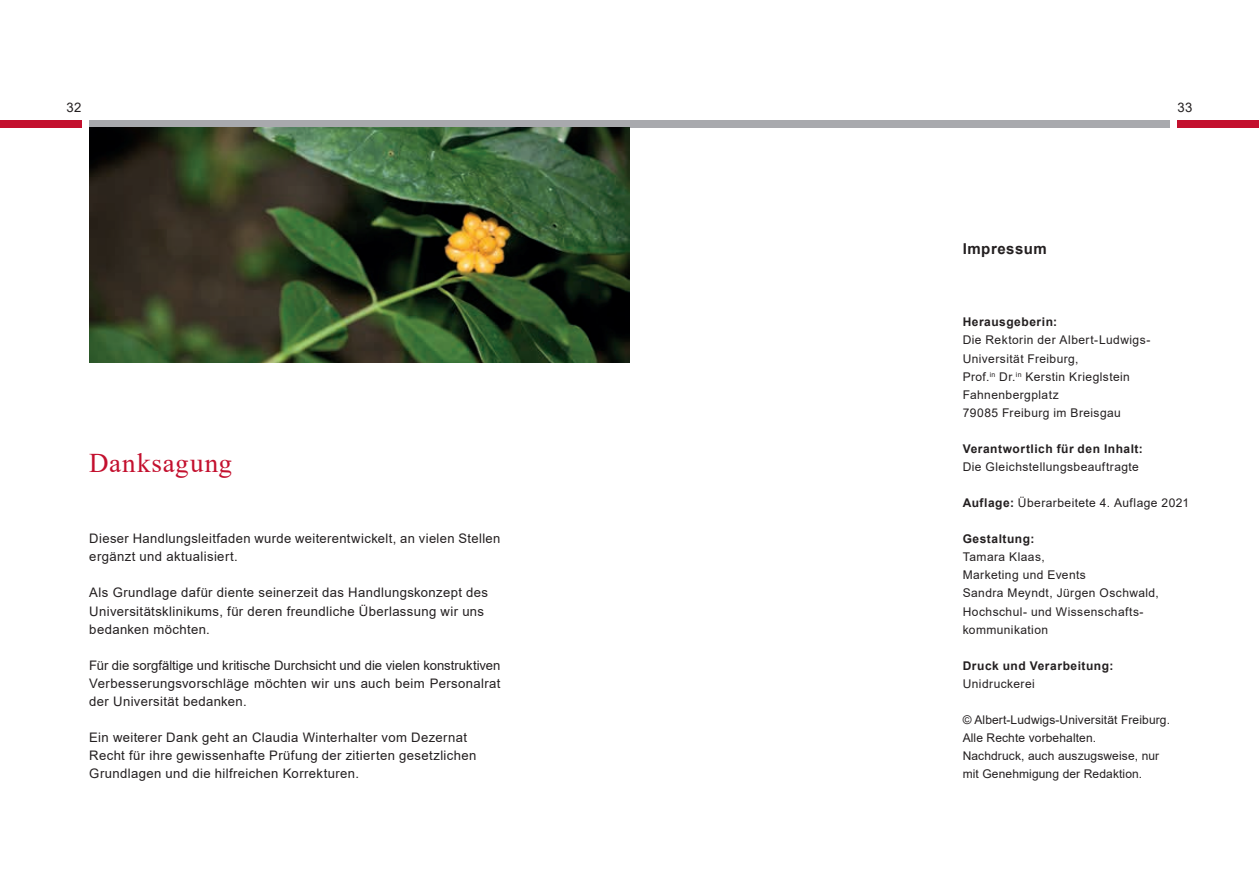
<style>
.page{position:relative;width:1259px;height:893px;background:#fff}
.page>*{position:absolute;margin:0;border:0;box-sizing:border-box;transform-origin:0 0}
.t1{font:27px "Times New Roman";letter-spacing:.035em;color:#c3102e}
.t2{font:700 15px "Arial";letter-spacing:.035em;color:#231f20}
.t3{font:13.2px/18px "Arial";letter-spacing:.03em;color:#231f20}
.t4{font:12px/18px "Arial";letter-spacing:.035em;color:#231f20}
.t5{font:12px/18px "Arial";letter-spacing:.01em;color:#231f20}
.t6{font:700 12px "Arial";letter-spacing:.045em;color:#231f20}
.s1{font-weight:700}
</style>
<div class="page">
<div style="left:1177px;top:120px;width:82px;height:8px;background:#c3102e"></div>
<div style="left:0;top:120px;width:82px;height:8px;background:#c3102e"></div>
<div style="left:89px;top:120px;width:1080px;height:8px;background:#a8a9ad"></div>
<img style="left:89px;top:128px;width:540px;height:234px">
<p class="t3" style="left:67px;top:98px;width:16px">32</p>
<p class="t3" style="left:1177px;top:98px;width:17px">33</p>
<h1 class="t1" style="left:89px;top:443px;width:144px">Danksagung</h1>
<p class="t3" style="left:89px;top:529px;width:413px">Dieser Handlungsleitfaden wurde weiterentwickelt, an vielen Stellen ergänzt und aktualisiert.</p>
<p class="t3" style="left:89px;top:584px;width:400px">Als Grundlage dafür diente seinerzeit das Handlungskonzept des<br>Universitätsklinikums, für deren freundliche Überlassung wir uns bedanken möchten.</p>
<p class="t3" style="left:89px;top:656px;width:413px;text-align:justify">Für die sorgfältige und kritische Durchsicht und die vielen konstruktiven Verbesserungsvorschläge möchten wir uns auch beim Personalrat der Universität bedanken.</p>
<p class="t3" style="left:89px;top:728px;width:389px">Ein weiterer Dank geht an Claudia Winterhalter vom Dezernat<br>Recht für ihre gewissenhafte Prüfung der zitierten gesetzlichen<br>Grundlagen und die hilfreichen Korrekturen.</p>
<p class="t2" style="left:962px;top:238px;width:86px">Impressum</p>
<p class="t6" style="left:962px;top:314px;width:96px">Herausgeberin:</p>
<p class="t4" style="left:962px;top:331px;width:189px">Die Rektorin der Albert-Ludwigs-<br>Universität Freiburg,<br>Prof.<sup>in</sup> Dr.<sup>in</sup> Kerstin Krieglstein<br>Fahnenbergplatz<br>79085 Freiburg im Breisgau</p>
<p class="t6" style="left:962px;top:440px;width:182px">Verantwortlich für den Inhalt:</p>
<p class="t4" style="left:962px;top:458px;width:178px">Die Gleichstellungsbeauftragte</p>
<p class="t4" style="left:962px;top:494px;width:228px"><span class="s1">Auflage:</span> Überarbeitete 4. Auflage 2021</p>
<p class="t6" style="left:962px;top:531px;width:73px">Gestaltung:</p>
<p class="t4" style="left:962px;top:548px;width:198px">Tamara Klaas,<br>Marketing und Events<br>Sandra Meyndt, Jürgen Oschwald,<br>Hochschul- und Wissenschafts&shy;kommunikation</p>
<p class="t6" style="left:962px;top:657px;width:152px">Druck und Verarbeitung:</p>
<p class="t4" style="left:962px;top:674px;width:74px">Unidruckerei</p>
<p class="t5" style="left:962px;top:711px;width:209px">© Albert-Ludwigs-Universität Freiburg.<br>Alle Rechte vorbehalten.<br>Nachdruck, auch auszugsweise, nur mit Genehmigung der Redaktion.</p>
</div>
